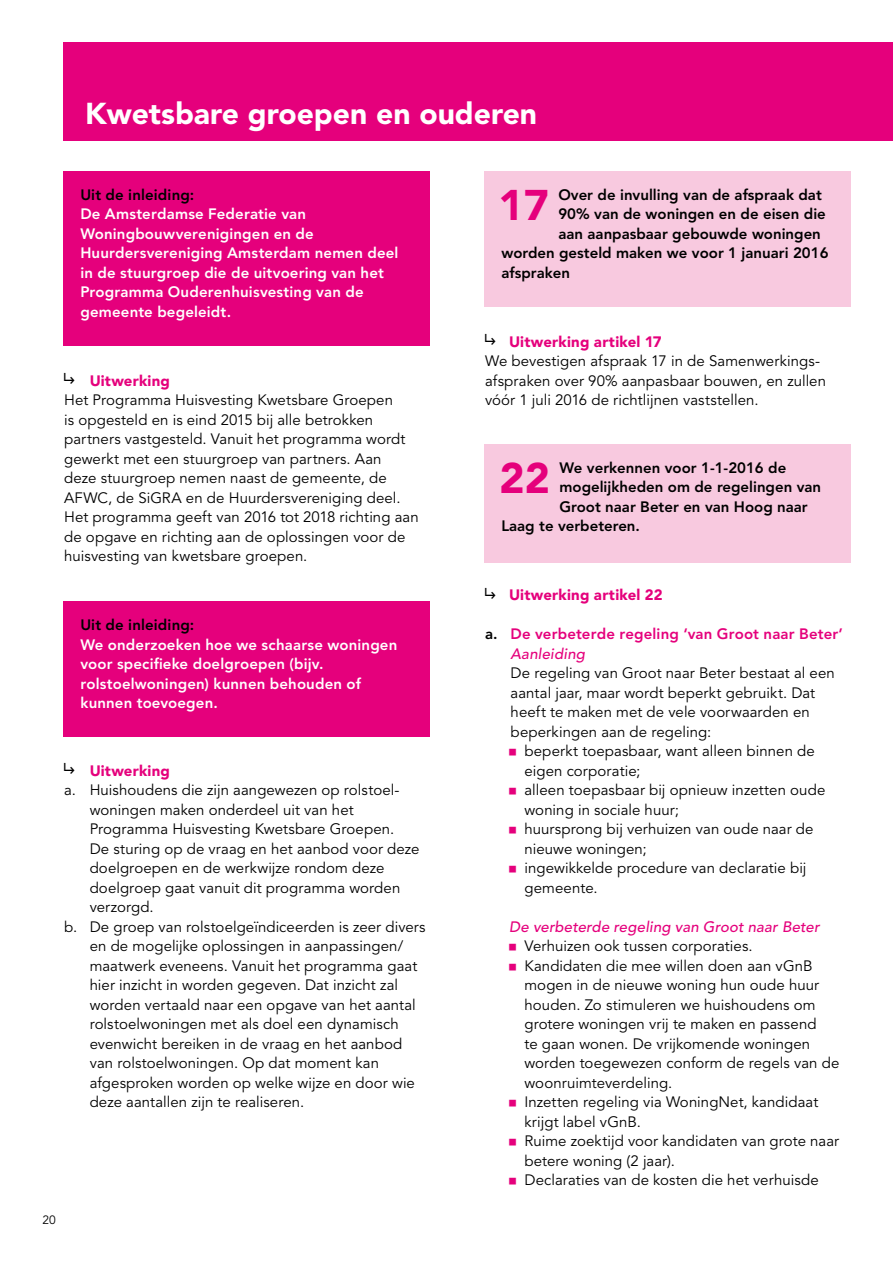
<style>
.page{position:relative;width:893px;height:1263px;background:#fff}
.page>*{position:absolute;margin:0;border:0;box-sizing:border-box;transform-origin:0 0}
.t1{font:900 42.6px "Avenir";color:#e5007c}
.t2{font:900 30px "Avenir";color:#fff}
.t3{font:15px/19.5px "Avenir";letter-spacing:.005em;color:#000}
.t4{font:800 15px/19.5px "Avenir";letter-spacing:.01em;color:#fff}
.t5{font:800 15px "Avenir";color:#000}
.t6{font:800 15px/19.5px "Avenir";letter-spacing:.01em;color:#e5007c}
.t7{font:italic 500 15px "Avenir";letter-spacing:.015em;color:#e5007c}
.t8{font:900 15px "Avenir";letter-spacing:.015em;color:#e5007c}
.t9{font:12px "Avenir";color:#000}
.s1{font-weight:900;color:#e5007c}
.s2{color:#000}
.s3{font-weight:500;font-style:italic}
.s4{font-family:"ASD Formfont";color:#e5007c}
</style>
<div class="page">
<div style="left:64px;top:43px;width:829px;height:98px;background:#e5007c"></div>
<div style="left:63px;top:171px;width:367px;height:175px;background:#e5007c"></div>
<div style="left:63px;top:602px;width:367px;height:135px;background:#e5007c"></div>
<div style="left:484px;top:171px;width:367px;height:136px;background:#f8c9df"></div>
<div style="left:484px;top:444px;width:367px;height:118px;background:#f8c9df"></div>
<h2 class="t2" style="left:85px;top:95px;width:454px">Kwetsbare groepen en ouderen</h2>
<p class="t5" style="left:80px;top:186px;width:115px">Uit de inleiding:</p>
<p class="t4" style="left:80px;top:204px;width:320px">De Amsterdamse Federatie van Woningbouwverenigingen en de Huurdersvereniging Amsterdam nemen deel in de stuurgroep die de uitvoering van het Programma Ouderenhuisvesting van de gemeente begeleidt.</p>
<p class="t3" style="left:64px;top:371px;width:356px"><sup>&lt;</sup> <span class="s1">Uitwerking<br></span>Het Programma Huisvesting Kwetsbare Groepen<br>is opgesteld en is eind 2015 bij alle betrokken partners vastgesteld. Vanuit het programma wordt gewerkt met een stuurgroep van partners. Aan<br>deze stuurgroep nemen naast de gemeente, de AFWC, de SiGRA en de Huurdersvereniging deel.<br>Het programma geeft van 2016 tot 2018 richting aan de opgave en richting aan de oplossingen voor de huisvesting van kwetsbare groepen.</p>
<p class="t5" style="left:80px;top:616px;width:115px">Uit de inleiding:</p>
<p class="t4" style="left:80px;top:635px;width:318px">We onderzoeken hoe we schaarse woningen voor specifieke doelgroepen (bijv. rolstoelwoningen) kunnen behouden of kunnen toevoegen.</p>
<p class="t8" style="left:64px;top:761px;width:107px"><sup>&lt;</sup> Uitwerking</p>
<p class="t3" style="left:64px;top:781px;width:337px">a. Huishoudens die zijn aangewezen op rolstoel-</p>
<p class="t3" style="left:90px;top:800px;width:266px">woningen maken onderdeel uit van het</p>
<p class="t3" style="left:90px;top:820px;width:306px">Programma Huisvesting Kwetsbare Groepen.</p>
<p class="t3" style="left:90px;top:839px;width:331px">De sturing op de vraag en het aanbod voor deze</p>
<p class="t3" style="left:90px;top:859px;width:296px">doelgroepen en de werkwijze rondom deze</p>
<p class="t3" style="left:90px;top:878px;width:312px">doelgroep gaat vanuit dit programma worden</p>
<p class="t3" style="left:90px;top:898px;width:66px">verzorgd.</p>
<p class="t3" style="left:64px;top:917px;width:363px">b. De groep van rolstoelgeïndiceerden is zeer divers</p>
<p class="t3" style="left:90px;top:937px;width:315px">en de mogelijke oplossingen in aanpassingen/</p>
<p class="t3" style="left:90px;top:956px;width:329px">maatwerk eveneens. Vanuit het programma gaat</p>
<p class="t3" style="left:90px;top:976px;width:310px">hier inzicht in worden gegeven. Dat inzicht zal</p>
<p class="t3" style="left:90px;top:995px;width:328px">worden vertaald naar een opgave van het aantal</p>
<p class="t3" style="left:90px;top:1015px;width:311px">rolstoelwoningen met als doel een dynamisch</p>
<p class="t3" style="left:90px;top:1034px;width:314px">evenwicht bereiken in de vraag en het aanbod</p>
<p class="t3" style="left:90px;top:1054px;width:291px">van rolstoelwoningen. Op dat moment kan</p>
<p class="t3" style="left:90px;top:1073px;width:327px">afgesproken worden op welke wijze en door wie</p>
<p class="t3" style="left:90px;top:1093px;width:216px">deze aantallen zijn te realiseren.</p>
<p class="t9" style="left:43px;top:1212px;width:15px">20</p>
<p class="t5" style="left:558px;top:186px;width:265px">Over de invulling van de afspraak dat</p>
<p class="t5" style="left:558px;top:205px;width:269px">90% van de woningen en de eisen die</p>
<p class="t5" style="left:558px;top:225px;width:264px">aan aanpasbaar gebouwde woningen</p>
<p class="t5" style="left:501px;top:244px;width:329px">worden gesteld maken we voor 1 januari 2016</p>
<p class="t5" style="left:501px;top:264px;width:70px">afspraken</p>
<h1 class="t1" style="left:499px;top:179px;width:52px">17</h1>
<p class="t3" style="left:485px;top:332px;width:342px"><sup>&lt;</sup> <span class="s1">Uitwerking artikel 17<br></span>We bevestigen afspraak 17 in de Samenwerkings&shy;afspraken over 90% aanpasbaar bouwen, en zullen vóór 1 juli 2016 de richtlijnen vaststellen.</p>
<p class="t5" style="left:559px;top:459px;width:228px">We verkennen voor 1-1-2016 de</p>
<p class="t5" style="left:559px;top:478px;width:263px">mogelijkheden om de regelingen van</p>
<p class="t5" style="left:559px;top:498px;width:250px">Groot naar Beter en van Hoog naar</p>
<p class="t5" style="left:501px;top:517px;width:140px">Laag te verbeteren.</p>
<h1 class="t1" style="left:500px;top:452px;width:52px">22</h1>
<p class="t8" style="left:485px;top:586px;width:179px"><sup>&lt;</sup> Uitwerking artikel 22</p>
<p class="t6" style="left:511px;top:624px;width:334px;text-indent:-26px"><span class="s2">a.</span> De verbeterde regeling ‘van Groot naar Beter’<br><span class="s3">Aanleiding</span></p>
<p class="t3" style="left:511px;top:664px;width:326px">De regeling van Groot naar Beter bestaat al een aantal jaar, maar wordt beperkt gebruikt. Dat heeft te maken met de vele voorwaarden en beperkingen aan de regeling:</p>
<p class="t3" style="left:524px;top:742px;width:292px;text-indent:-15px"><span class="s4">•</span> beperkt toepasbaar, want alleen binnen de eigen corporatie;</p>
<p class="t3" style="left:524px;top:781px;width:302px;text-indent:-15px"><span class="s4">•</span> alleen toepasbaar bij opnieuw inzetten oude woning in sociale huur;</p>
<p class="t3" style="left:524px;top:820px;width:291px;text-indent:-15px"><span class="s4">•</span> huursprong bij verhuizen van oude naar de nieuwe woningen;</p>
<p class="t3" style="left:524px;top:859px;width:284px;text-indent:-15px"><span class="s4">•</span> ingewikkelde procedure van declaratie bij gemeente.</p>
<p class="t7" style="left:509px;top:918px;width:312px">De verbeterde regeling van Groot naar Beter</p>
<p class="t3" style="left:509px;top:937px;width:245px"><span class="s4">•</span> Verhuizen ook tussen corporaties.</p>
<p class="t3" style="left:524px;top:956px;width:316px;text-indent:-15px"><span class="s4">•</span> Kandidaten die mee willen doen aan vGnB mogen in de nieuwe woning hun oude huur houden. Zo stimuleren we huishoudens om grotere woningen vrij te maken en passend<br>te gaan wonen. De vrijkomende woningen worden toegewezen conform de regels van de woonruimteverdeling.</p>
<p class="t3" style="left:524px;top:1093px;width:295px;text-indent:-15px"><span class="s4">•</span> Inzetten regeling via WoningNet, kandidaat krijgt label vGnB.</p>
<p class="t3" style="left:524px;top:1132px;width:316px;text-indent:-15px"><span class="s4">•</span> Ruime zoektijd voor kandidaten van grote naar betere woning (2 jaar).</p>
<p class="t3" style="left:509px;top:1171px;width:311px"><span class="s4">•</span> Declaraties van de kosten die het verhuisde</p>
</div>
